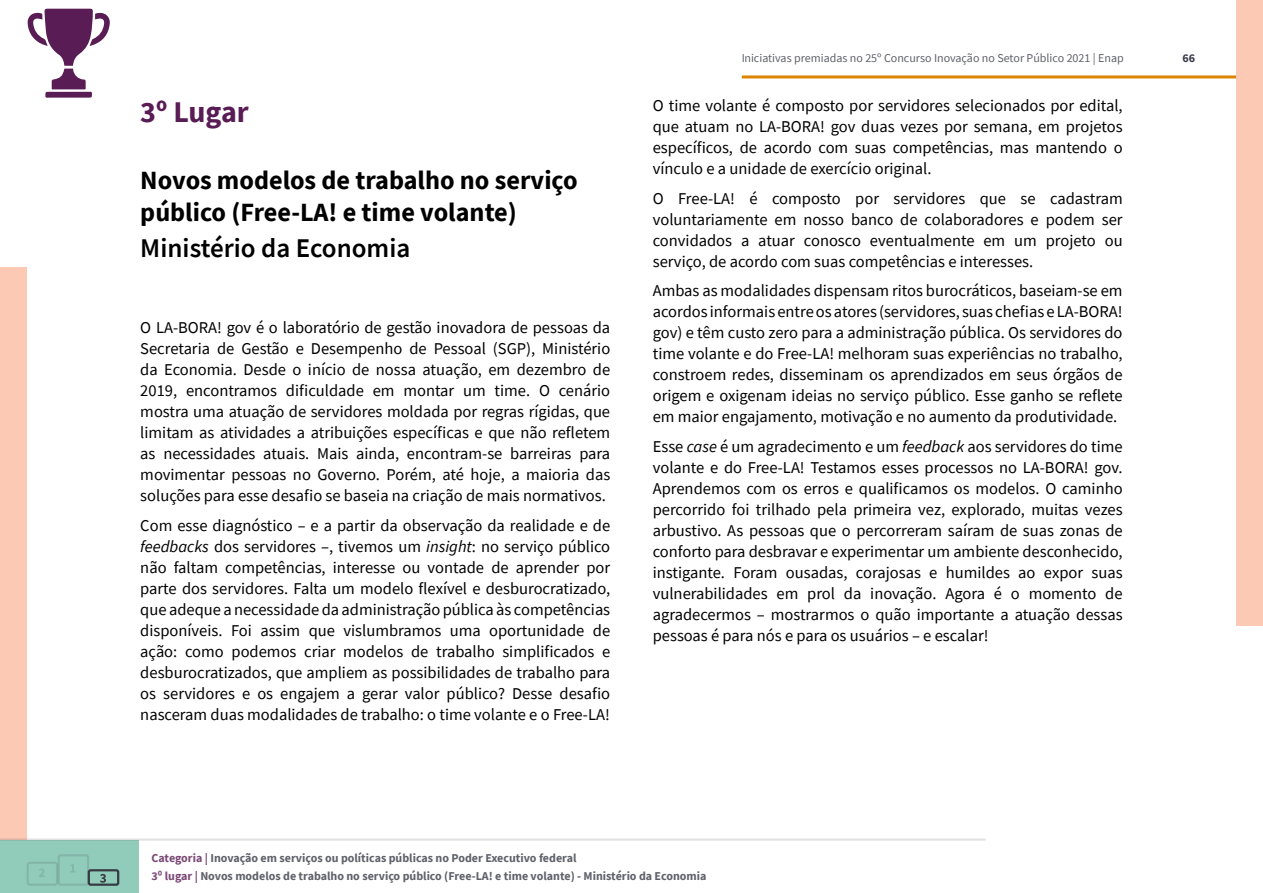
<style>
.page{position:relative;width:1263px;height:893px;background:#fff}
.page>*{position:absolute;margin:0;border:0;box-sizing:border-box;transform-origin:0 0}
.t1{font:700 30px "Source Sans Pro";color:#591c54}
.t2{font:600 27px "Source Sans Pro";color:#000}
.t3{font:700 26.25px/31.5px "Source Sans Pro";color:#000}
.t4{font:16.5px/21px "Source Sans Pro";color:#000;text-align:justify}
.t5{font:700 12px/18px "Source Sans Pro";color:#383a46}
.t6{font:12px "Source Sans Pro";color:#383a46}
.s1{font-style:italic}
.s2{color:#591c54}
</style>
<div class="page">
<div style="left:0;top:268px;width:27px;height:625px;background:#fcc9b5"></div>
<div style="left:0;top:841px;width:138px;height:52px;background:#91ccba"></div>
<div style="left:58px;top:854px;width:31px;height:32px;border:2px solid #383b45;border-radius:2px"></div>
<svg style="left:70px;top:864px;width:6px;height:8px"></svg>
<div style="left:88px;top:869px;width:31px;height:17px;border:2px solid #383b45;border-radius:2px"></div>
<svg style="left:100px;top:874px;width:6px;height:9px"></svg>
<div style="left:27px;top:862px;width:31px;height:24px;border:2px solid #383b45;border-radius:2px"></div>
<svg style="left:39px;top:868px;width:6px;height:9px"></svg>
<hr style="left:0;top:838px;width:986px;height:3px;background:#383b45">
<hr style="left:742px;top:75px;width:521px;height:3px;background:#dd8402">
<div style="left:1237px;top:0;width:26px;height:625px;background:#fcc9b5"></div>
<svg style="left:27px;top:9px;width:83px;height:89px"></svg>
<h1 class="t1" style="left:140px;top:91px;width:110px">3º Lugar</h1>
<h3 class="t3" style="left:140px;top:164px;width:439px">Novos modelos de trabalho no serviço público (Free-LA! e time volante)</h3>
<h2 class="t2" style="left:140px;top:230px;width:272px">Ministério da Economia</h2>
<p class="t4" style="left:140px;top:317px;width:471px">O LA-BORA! gov é o laboratório de gestão inovadora de pessoas da Secretaria de Gestão e Desempenho de Pessoal (SGP), Ministério da Economia. Desde o início de nossa atuação, em dezembro de 2019, encontramos dificuldade em montar um time. O cenário mostra uma atuação de servidores moldada por regras rígidas, que limitam as atividades a atribuições específicas e que não refletem as necessidades atuais. Mais ainda, encontram-se barreiras para movimentar pessoas no Governo. Porém, até hoje, a maioria das soluções para esse desafio se baseia na criação de mais normativos.</p>
<p class="t4" style="left:140px;top:515px;width:471px">Com esse diagnóstico – e a partir da observação da realidade e de <span class="s1">feedbacks</span> dos servidores –, tivemos um <span class="s1">insight</span>: no serviço público não faltam competências, interesse ou vontade de aprender por parte dos servidores. Falta um modelo flexível e desburocratizado, que adeque a necessidade da administração pública às competências disponíveis. Foi assim que vislumbramos uma oportunidade de ação: como podemos criar modelos de trabalho simplificados e desburocratizados, que ampliem as possibilidades de trabalho para os servidores e os engajem a gerar valor público? Desse desafio nasceram duas modalidades de trabalho: o time volante e o Free-LA!</p>
<p class="t6" style="left:741px;top:51px;width:384px">Iniciativas premiadas no 25º Concurso Inovação no Setor Público 2021 | Enap</p>
<p class="t5" style="left:1182px;top:49px;width:14px">66</p>
<p class="t4" style="left:653px;top:95px;width:471px">O time volante é composto por servidores selecionados por edital, que atuam no LA-BORA! gov duas vezes por semana, em projetos específicos, de acordo com suas competências, mas mantendo o vínculo e a unidade de exercício original.</p>
<p class="t4" style="left:653px;top:188px;width:471px">O Free-LA! é composto por servidores que se cadastram voluntariamente em nosso banco de colaboradores e podem ser convidados a atuar conosco eventualmente em um projeto ou serviço, de acordo com suas competências e interesses.</p>
<p class="t4" style="left:653px;top:280px;width:471px">Ambas as modalidades dispensam ritos burocráticos, baseiam-se em acordos informais entre os atores (servidores, suas chefias e LA-BORA! gov) e têm custo zero para a administração pública. Os servidores do time volante e do Free-LA! melhoram suas experiências no trabalho, constroem redes, disseminam os aprendizados em seus órgãos de origem e oxigenam ideias no serviço público. Esse ganho se reflete em maior engajamento, motivação e no aumento da produtividade.</p>
<p class="t4" style="left:653px;top:436px;width:471px">Esse <span class="s1">case</span> é um agradecimento e um <span class="s1">feedback</span> aos servidores do time volante e do Free-LA! Testamos esses processos no LA-BORA! gov.<br>Aprendemos com os erros e qualificamos os modelos. O caminho percorrido foi trilhado pela primeira vez, explorado, muitas vezes arbustivo. As pessoas que o percorreram saíram de suas zonas de conforto para desbravar e experimentar um ambiente desconhecido, instigante. Foram ousadas, corajosas e humildes ao expor suas vulnerabilidades em prol da inovação. Agora é o momento de agradecermos – mostrarmos o quão importante a atuação dessas pessoas é para nós e para os usuários – e escalar!</p>
<p class="t5" style="left:152px;top:849px;width:556px"><span class="s2">Categoria |</span> Inovação em serviços ou políticas públicas no Poder Executivo federal<br><span class="s2">3⁰ lugar |</span> Novos modelos de trabalho no serviço público (Free-LA! e time volante) - Ministério da Economia</p>
</div>
